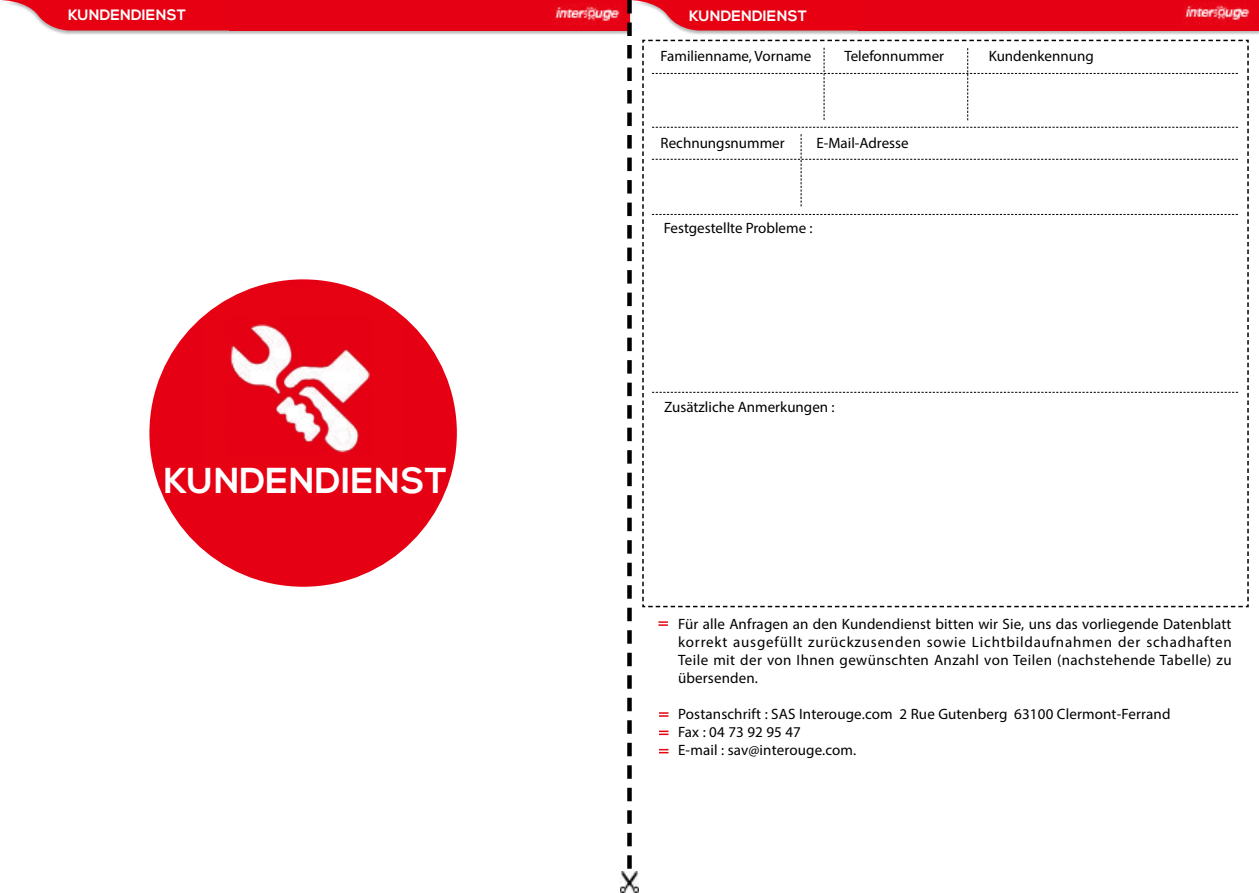
<style>
.page{position:relative;width:1259px;height:893px;background:#fff}
.page>*{position:absolute;margin:0;border:0;box-sizing:border-box;transform-origin:0 0}
.t1{font:700 36px "Nexa";letter-spacing:.01em;color:#fff}
.t2{font:15px/18px "Myriad Pro";letter-spacing:.005em;color:#000;text-align:justify}
.t3{font:700 15px "Nexa";letter-spacing:.01em;color:#fff}
</style>
<div class="page">
<div style="left:858px;top:0;width:401px;height:31px;background:#e60013"></div>
<img style="left:620px;top:872px;width:18px;height:20px">
<div style="left:0;top:0;width:632px;height:34px;background:#000;opacity:.3"></div>
<svg style="left:0;top:0;width:229px;height:31px;background:#e82a39"></svg>
<div style="left:229px;top:0;width:400px;height:31px;background:#e60013"></div>
<img style="left:554px;top:5px;width:66px;height:21px">
<svg style="left:627px;top:0;width:621px;height:869px"></svg>
<div style="left:149px;top:279px;width:308px;height:308px;background:#e60013;border-radius:50%"></div>
<img style="left:204px;top:288px;width:199px;height:165px">
<p class="t3" style="left:68px;top:6px;width:119px">KUNDENDIENST</p>
<h1 class="t1" style="left:164px;top:460px;width:285px">KUNDENDIENST</h1>
<p class="t3" style="left:689px;top:7px;width:119px">KUNDENDIENST</p>
<p class="t2" style="left:660px;top:47px;width:152px">Familienname, Vorname</p>
<p class="t2" style="left:844px;top:47px;width:101px">Telefonnummer</p>
<p class="t2" style="left:988px;top:47px;width:107px">Kundenkennung</p>
<p class="t2" style="left:660px;top:134px;width:125px">Rechnungsnummer</p>
<p class="t2" style="left:816px;top:134px;width:94px">E-Mail-Adresse</p>
<p class="t2" style="left:664px;top:218px;width:150px">Festgestellte Probleme :</p>
<p class="t2" style="left:664px;top:397px;width:172px">Zusätzliche Anmerkungen :</p>
<p class="t2" style="left:678px;top:615px;width:555px">Für alle Anfragen an den Kundendienst bitten wir Sie, uns das vorliegende Datenblatt korrekt ausgefüllt zurückzusenden sowie Lichtbildaufnahmen der schadhaften Teile mit der von Ihnen gewünschten Anzahl von Teilen (nachstehende Tabelle) zu übersenden.</p>
<p class="t2" style="left:678px;top:705px;width:494px;text-align:left">Postanschrift : SAS Interouge.com 2 Rue Gutenberg 63100 Clermont-Ferrand<br>Fax : 04 73 92 95 47<br>E-mail : sav@interouge.com.</p>
</div>
